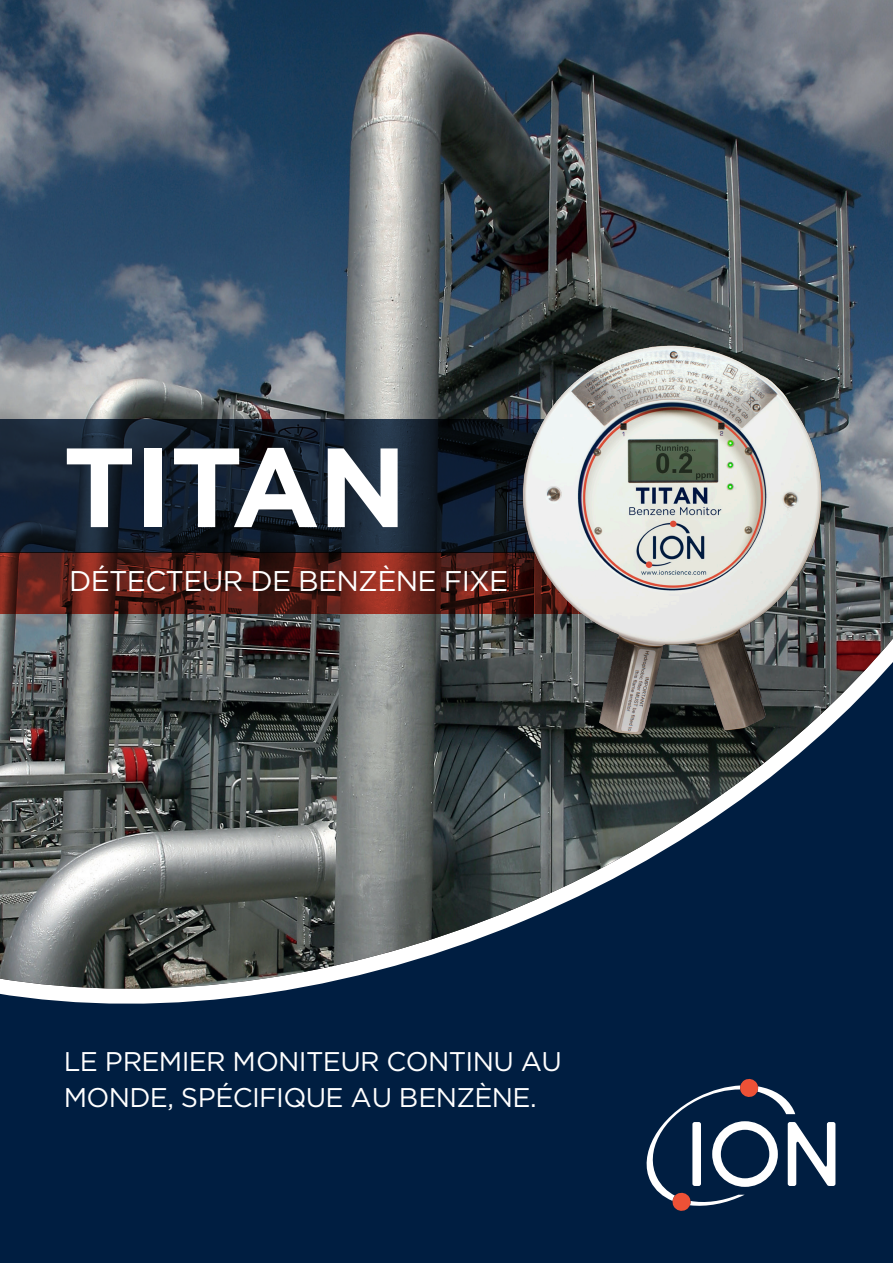
<style>
.page{position:relative;width:893px;height:1263px;background:#001e41}
.page>*{position:absolute;margin:0;border:0;box-sizing:border-box;transform-origin:0 0}
.t1{font:700 112.35px "Gotham";letter-spacing:-.015em;color:#fff}
.t2{font:28.5px "Gotham";letter-spacing:-.025em;color:#fff}
.t3{font:27px/36px "Gotham";letter-spacing:-.025em;color:#fff}
</style>
<div class="page">
<img style="left:0;top:0;width:893px;height:1004px">
<svg style="left:646px;top:1078px;width:189px;height:133px"></svg>
<svg style="left:0;top:419px;width:515px;height:133px;background:#14202e"></svg>
<svg style="left:0;top:552px;width:515px;height:62px;background:#5d1f18"></svg>
<img style="left:515px;top:339px;width:310px;height:401px">
<p class="t1" style="left:63px;top:413px;width:346px">TITAN</p>
<p class="t2" style="left:69px;top:565px;width:441px">DÉTECTEUR DE BENZÈNE FIXE</p>
<p class="t3" style="left:64px;top:1043px;width:500px">LE PREMIER MONITEUR CONTINU AU<br>MONDE, SPÉCIFIQUE AU BENZÈNE.</p>
</div>
